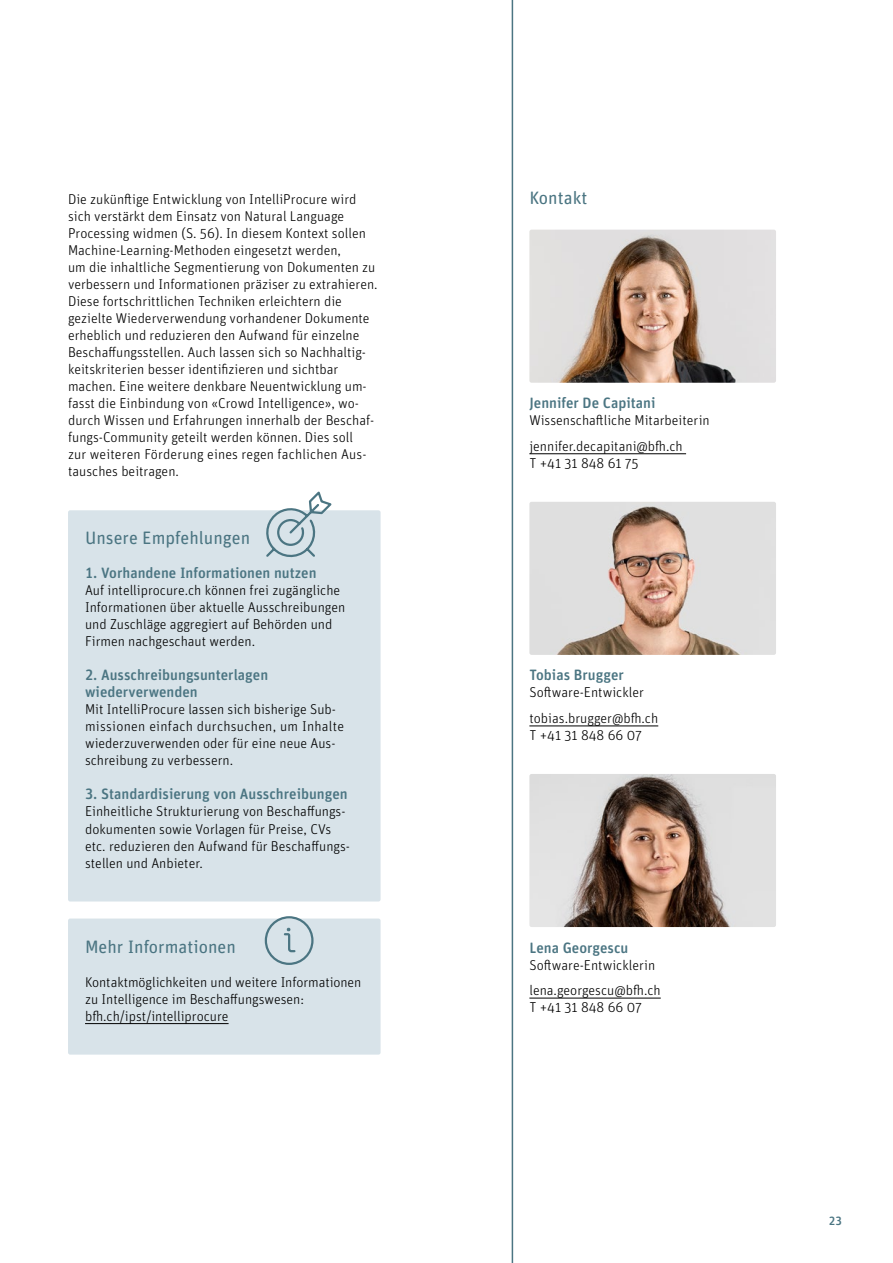
<style>
.page{position:relative;width:893px;height:1263px;background:#fff}
.page>*{position:absolute;margin:0;border:0;box-sizing:border-box;transform-origin:0 0}
.t1{font:18px "Unit Rounded Pro";color:#4b7582}
.t2{font:500 15px/17px "Unit Rounded Pro";color:#4b7582}
.t3{font:300 14.25px/17px "Unit Rounded Pro";color:#000}
.t4{font:500 12px "Unit Rounded Pro";color:#4b7582}
</style>
<div class="page">
<div style="left:68px;top:918px;width:313px;height:136px;background:#d8e3e9;border-radius:2px"></div>
<hr style="left:85px;top:1023px;width:144px;height:1px;background:#000">
<svg style="left:264px;top:916px;width:51px;height:49px"></svg>
<hr style="left:529px;top:453px;width:157px;height:1px;background:#000">
<hr style="left:529px;top:726px;width:129px;height:1px;background:#000">
<hr style="left:529px;top:998px;width:132px;height:1px;background:#000">
<div style="left:68px;top:510px;width:313px;height:391px;background:#d8e3e9;border-radius:2px"></div>
<svg style="left:261px;top:491px;width:73px;height:67px"></svg>
<hr style="left:512px;top:0;width:1px;height:1263px;background:#4b7582">
<img style="left:529px;top:230px;width:247px;height:153px">
<img style="left:529px;top:502px;width:247px;height:153px">
<img style="left:529px;top:774px;width:247px;height:153px">
<p class="t3" style="left:68px;top:190px;width:311px">Die zukünftige Entwicklung von IntelliProcure wird sich verstärkt dem Einsatz von Natural Language Processing widmen (S. 56). In diesem Kontext sollen Machine-Learning-Methoden eingesetzt werden,<br>um die inhaltliche Segmentierung von Dokumenten zu verbessern und Informationen präziser zu extrahieren.<br>Diese fortschrittlichen Techniken erleichtern die gezielte Wiederverwendung vorhandener Dokumente erheblich und reduzieren den Aufwand für einzelne Beschaffungsstellen. Auch lassen sich so Nachhaltig&shy;keitskriterien besser identifizieren und sichtbar machen. Eine weitere denkbare Neuentwicklung um&shy;fasst die Einbindung von «Crowd Intelligence», wo&shy;durch Wissen und Erfahrungen innerhalb der Beschaf&shy;fungs-Community geteilt werden können. Dies soll<br>zur weiteren Förderung eines regen fachlichen Aus&shy;tausches beitragen.</p>
<p class="t1" style="left:85px;top:526px;width:167px">Unsere Empfehlungen</p>
<p class="t2" style="left:85px;top:564px;width:233px">1. Vorhandene Informationen nutzen</p>
<p class="t3" style="left:85px;top:582px;width:262px">Auf intelliprocure.ch können frei zugängliche Informationen über aktuelle Ausschreibungen und Zuschläge aggregiert auf Behörden und Firmen nachgeschaut werden.</p>
<p class="t2" style="left:85px;top:666px;width:185px">2. Ausschreibungsunterlagen wiederverwenden</p>
<p class="t3" style="left:85px;top:701px;width:261px">Mit IntelliProcure lassen sich bisherige Sub&shy;missionen einfach durchsuchen, um Inhalte wiederzuverwenden oder für eine neue Aus&shy;schreibung zu verbessern.</p>
<p class="t2" style="left:85px;top:785px;width:264px">3. Standardisierung von Ausschreibungen</p>
<p class="t3" style="left:85px;top:803px;width:266px">Einheitliche Strukturierung von Beschaffungs&shy;dokumenten sowie Vorlagen für Preise, CVs etc. reduzieren den Aufwand für Beschaffungs&shy;stellen und Anbieter.</p>
<p class="t1" style="left:85px;top:934px;width:152px">Mehr Informationen</p>
<p class="t3" style="left:85px;top:973px;width:278px">Kontaktmöglichkeiten und weitere Informationen zu Intelligence im Beschaffungswesen: bfh.ch/ipst/intelliprocure</p>
<p class="t1" style="left:529px;top:185px;width:59px">Kontakt</p>
<p class="t2" style="left:529px;top:394px;width:128px">Jennifer De Capitani</p>
<p class="t3" style="left:529px;top:407px;width:182px;line-height:25.5px">Wissenschaftliche Mitarbeiterin jennifer.decapitani@bfh.ch</p>
<p class="t3" style="left:529px;top:454px;width:111px">T +41 31 848 61 75</p>
<p class="t2" style="left:529px;top:666px;width:96px">Tobias Brugger</p>
<p class="t3" style="left:529px;top:679px;width:130px;line-height:25.5px">Software-Entwickler tobias.brugger@bfh.ch</p>
<p class="t3" style="left:529px;top:726px;width:114px">T +41 31 848 66 07</p>
<p class="t2" style="left:529px;top:938px;width:101px">Lena Georgescu</p>
<p class="t3" style="left:529px;top:951px;width:133px;line-height:25.5px">Software-Entwicklerin lena.georgescu@bfh.ch</p>
<p class="t3" style="left:529px;top:998px;width:114px">T +41 31 848 66 07</p>
<p class="t4" style="left:829px;top:1212px;width:15px">23</p>
</div>
